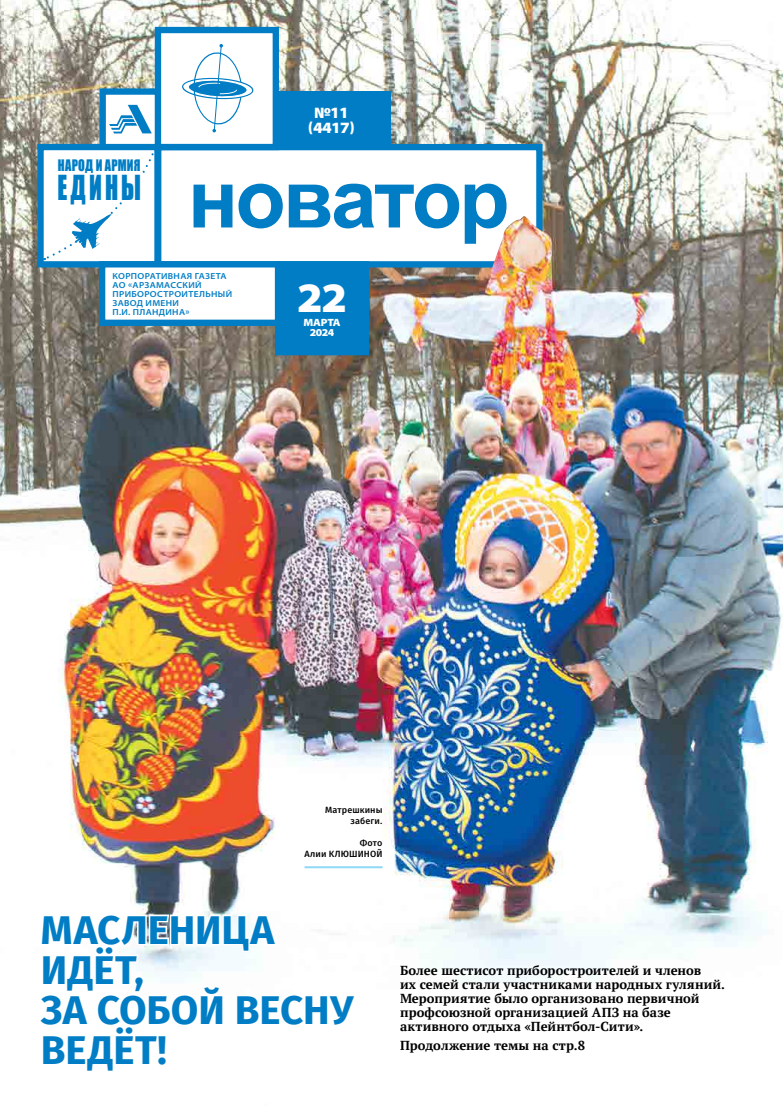
<style>
.page{position:relative;width:783px;height:1106px;background:#fff}
.page>*{position:absolute;margin:0;border:0;box-sizing:border-box;transform-origin:0 0}
.t1{font:700 82.6px "Arial";letter-spacing:-.035em;color:#007dc5}
.t2{font:900 semi-expanded 42.1px "Myriad Pro";color:#fff}
.t3{font:700 40px/40px "Fira Sans OT";letter-spacing:.025em;color:#007dc5}
.t4{font:31.7px "Impact";letter-spacing:.125em;color:#007dc5;scale:.75 1}
.t5{font:900 semi-expanded 15.8px/15.7px "Myriad Pro";letter-spacing:-.04em;color:#fff;text-align:center}
.t6{font:14.6px "Impact";letter-spacing:.02em;color:#007dc5;scale:.85 1}
.t7{font:700 13px/14px "PT Serif";letter-spacing:.01em;color:#000}
.t8{font:900 semi-expanded 10.5px/10.5px "Myriad Pro";letter-spacing:-.04em;color:#fff;text-align:center}
.t9{font:9px/11px "Fira Sans OT Medium";letter-spacing:.015em;color:#000;text-align:right}
.t10{font:600 semi-expanded 8.7px/8.9px "Myriad Pro";letter-spacing:.04em;color:#007dc5}
</style>
<div class="page">
<img style="left:0;top:0;width:782px;height:983px">
<svg style="left:36px;top:912px;width:322px;height:71px"></svg>
<div style="left:158px;top:147px;width:381px;height:117px;background:#fff"></div>
<div style="left:155px;top:144px;width:387px;height:123px;border:6px solid #007dc5"></div>
<div style="left:278px;top:264px;width:88px;height:88px;background:#007dc5"></div>
<div style="left:275px;top:261px;width:94px;height:94px;border:6px solid #007dc5"></div>
<div style="left:99px;top:88px;width:62px;height:62px;background:#fff;border:6px solid #007dc5"></div>
<svg style="left:109px;top:105px;width:43px;height:28px"></svg>
<div style="left:272px;top:91px;width:118px;height:59px;background:#007dc5"></div>
<div style="left:155px;top:27px;width:124px;height:123px;background:#fff;border:6px solid #007dc5"></div>
<svg style="left:182px;top:44px;width:72px;height:88px"></svg>
<svg style="left:37px;top:144px;width:124px;height:123px;background:#1485c7"></svg>
<svg style="left:44px;top:147px;width:112px;height:113px"></svg>
<div style="left:102px;top:264px;width:176px;height:59px;background:#fff"></div>
<div style="left:99px;top:261px;width:182px;height:65px;border:6px solid #007dc5"></div>
<hr style="left:304px;top:866px;width:78px;height:2px;background:#8ed8f8">
<img style="left:490px;top:216px;width:62px;height:58px">
<p class="t6" style="left:58px;top:154px;width:99px">НАРОД И АРМИЯ</p>
<h3 class="t4" style="left:57px;top:163px;width:113px">ЕДИНЫ</h3>
<p class="t5" style="left:308px;top:104px;width:49px">№11 (4417)</p>
<h1 class="t1" style="left:188px;top:140px;width:323px">новатор</h1>
<p class="t10" style="left:112px;top:271px;width:121px">корпоративная газета<br>АО «Арзамасский приборостроительный завод имени<br>П.И. Пландина»</p>
<h2 class="t2" style="left:297px;top:269px;width:52px">22</h2>
<p class="t8" style="left:303px;top:316px;width:39px">марта<br>2024</p>
<p class="t9" style="left:325px;top:805px;width:59px">Матрешкины забеги.</p>
<p class="t9" style="left:304px;top:838px;width:79px">Фото<br>Алии Клюшиной</p>
<h3 class="t3" style="left:41px;top:912px;width:314px">Масленица идёт,<br>за собой весну<br>ВЕдёт!</h3>
<p class="t7" style="left:400px;top:962px;width:326px">Более шестисот приборостроителей и членов<br>их семей стали участниками народных гуляний.<br>Мероприятие было организовано первичной профсоюзной организацией АПЗ на базе активного отдыха «Пейнтбол-Сити».</p>
<p class="t7" style="left:400px;top:1038px;width:186px">Продолжение темы на стр.8</p>
</div>
